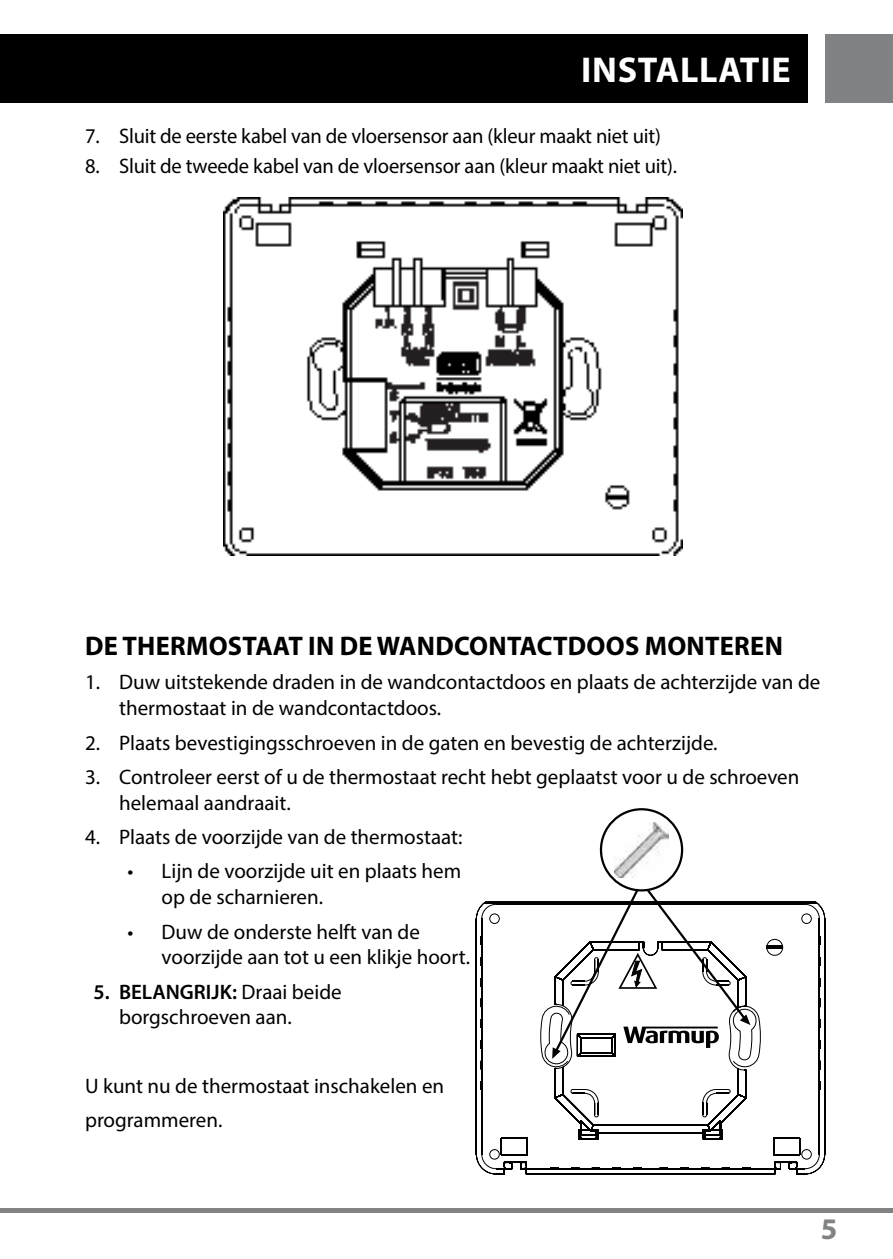
<style>
.page{position:relative;width:893px;height:1259px;background:#fff}
.page>*{position:absolute;margin:0;border:0;box-sizing:border-box;transform-origin:0 0}
.t1{font:700 36px "Myriad Pro";letter-spacing:.02em;color:#fff}
.t2{font:700 30px "Myriad Pro";color:#808284}
.t3{font:700 27px "Myriad Pro";letter-spacing:.01em;color:#000}
.t4{font:21px/25.8px "Myriad Pro";color:#000}
.s1{font-weight:600}
</style>
<div class="page">
<hr style="left:0;top:1208px;width:893px;height:4px;background:#808284">
<div style="left:825px;top:34px;width:68px;height:68px;background:#808284"></div>
<div style="left:0;top:34px;width:808px;height:68px;background:#000"></div>
<img style="left:223px;top:197px;width:460px;height:359px">
<svg style="left:476px;top:902px;width:349px;height:272px"></svg>
<svg style="left:552px;top:878px;width:198px;height:181px"></svg>
<div style="left:601px;top:809px;width:81px;height:81px;background:#fff;border-radius:50%"></div>
<div style="left:600px;top:808px;width:83px;height:83px;border:2px solid #000;border-radius:50%"></div>
<img style="left:614px;top:822px;width:55px;height:55px">
<h1 class="t1" style="left:581px;top:56px;width:211px">INSTALLATIE</h1>
<p class="t4" style="left:85px;top:125px;width:577px">7. Sluit de eerste kabel van de vloersensor aan (kleur maakt niet uit)</p>
<p class="t4" style="left:85px;top:155px;width:593px">8. Sluit de tweede kabel van de vloersensor aan (kleur maakt niet uit).</p>
<p class="t3" style="left:85px;top:636px;width:699px">DE THERMOSTAAT IN DE WANDCONTACTDOOS MONTEREN</p>
<p class="t4" style="left:119px;top:671px;width:703px;text-indent:-34px">1. Duw uitstekende draden in de wandcontactdoos en plaats de achterzijde van de thermostaat in de wandcontactdoos.</p>
<p class="t4" style="left:85px;top:731px;width:634px">2. Plaats bevestigingsschroeven in de gaten en bevestig de achterzijde.</p>
<p class="t4" style="left:119px;top:765px;width:682px;text-indent:-34px">3. Controleer eerst of u de thermostaat recht hebt geplaatst voor u de schroeven helemaal aandraait.</p>
<p class="t4" style="left:85px;top:826px;width:379px">4. Plaats de voorzijde van de thermostaat:</p>
<p class="t4" style="left:162px;top:860px;width:301px;text-indent:-34px">• Lijn de voorzijde uit en plaats hem op de scharnieren.</p>
<p class="t4" style="left:162px;top:920px;width:310px;text-indent:-34px">• Duw de onderste helft van de voorzijde aan tot u een klikje hoort.</p>
<p class="t4" style="left:119px;top:980px;width:224px;text-indent:-26px"><span class="s1">5. BELANGRIJK:</span> Draai beide borgschroeven aan.</p>
<p class="t4" style="left:85px;top:1070px;width:361px;line-height:34.2px">U kunt nu de thermostaat inschakelen en programmeren.</p>
<h2 class="t2" style="left:821px;top:1217px;width:18px">5</h2>
</div>
